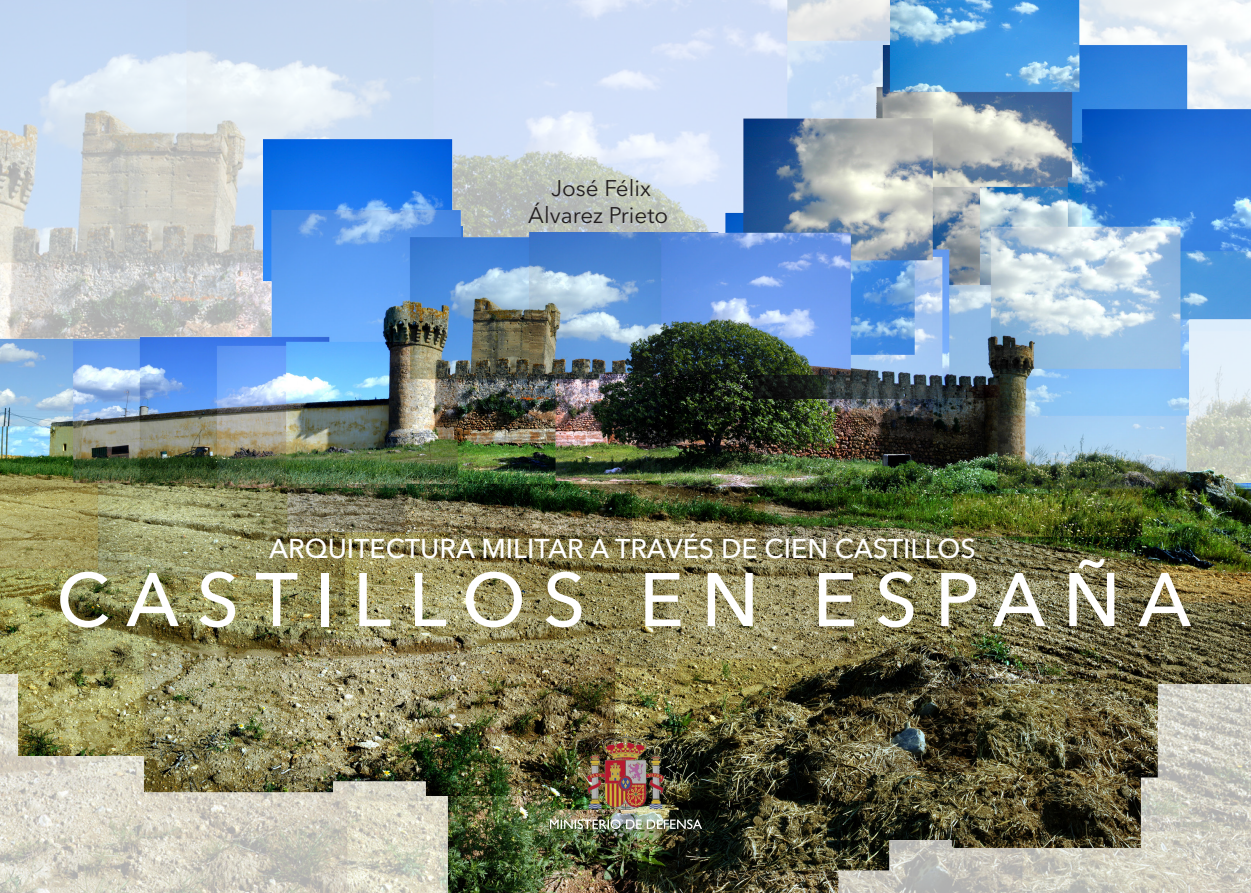
<style>
.page{position:relative;width:1251px;height:893px;background:#fff}
.page>*{position:absolute;margin:0;border:0;box-sizing:border-box;transform-origin:0 0}
.t1{font:500 75px "Avenir Next LT Pro";letter-spacing:.23em;color:#fff}
.t2{font:500 27px "Avenir Next LT Pro";color:#fff}
.t3{font:22.5px "Avenir Next LT Pro";color:#231f20}
</style>
<div class="page">
<img style="left:0;top:0;width:1250px;height:893px">
<img style="left:550px;top:732px;width:151px;height:96px">
<p class="t3" style="left:551px;top:174px;width:101px">José Félix</p>
<p class="t3" style="left:528px;top:201px;width:141px">Álvarez Prieto</p>
<p class="t2" style="left:269px;top:533px;width:708px">ARQUITECTURA MILITAR A TRAVÉS DE CIEN CASTILLOS</p>
<p class="t1" style="left:56px;top:555px;width:1136px">CASTILLOS EN ESPAÑA</p>
</div>
